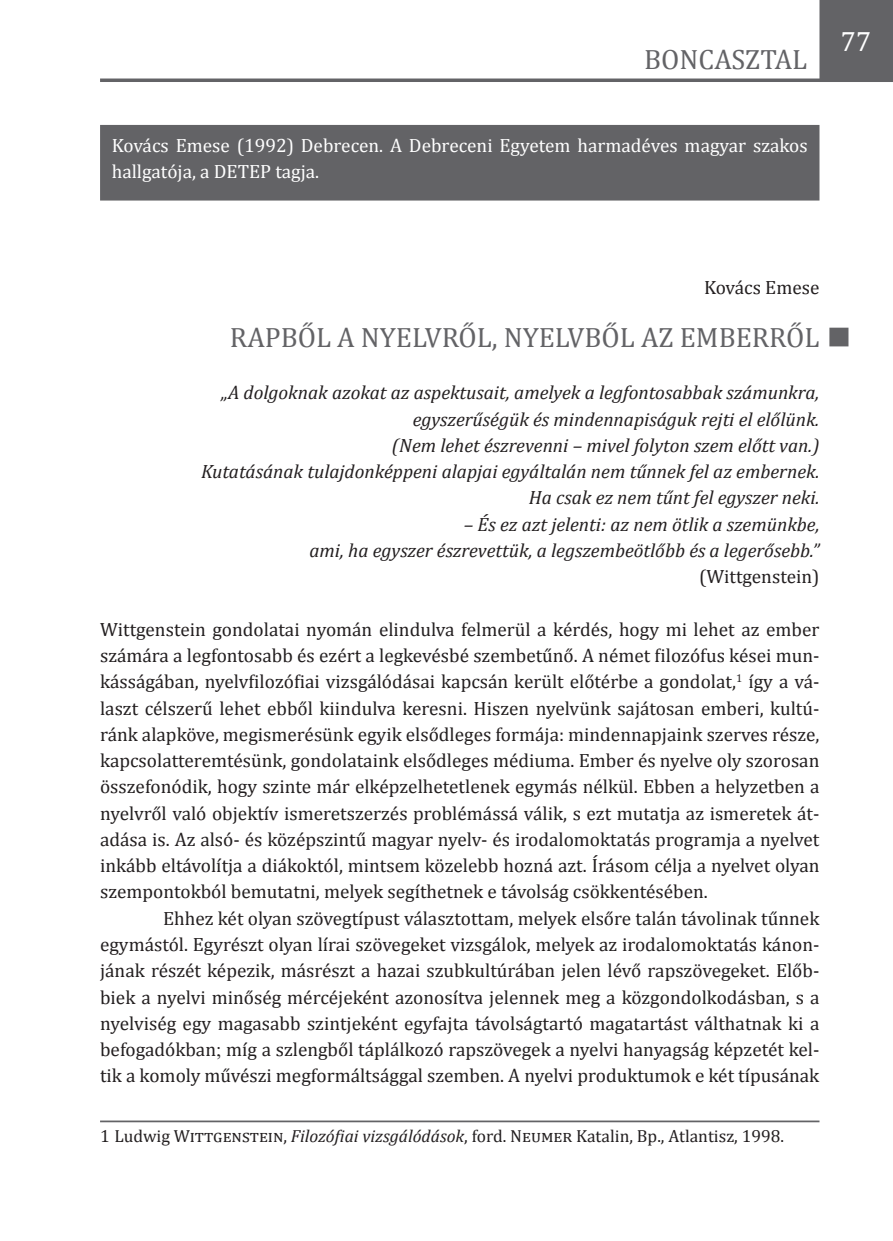
<style>
.page{position:relative;width:893px;height:1241px;background:#fff}
.page>*{position:absolute;margin:0;border:0;box-sizing:border-box;transform-origin:0 0}
.t1{font:28px "Cambria";color:#636366}
.t2{font:28px "Cambria";color:#fff}
.t3{font:19.25px/26.2px "Cambria";color:#231f20;text-align:justify}
.t4{font:italic 19.25px/26.2px "Cambria";color:#231f20;text-align:right}
.t5{font:19.25px/26.2px "Cambria";color:#fff}
.t6{font:17.5px "Cambria";color:#231f20}
.s1{font-style:italic}
</style>
<div class="page">
<svg style="left:100px;top:78px;width:719px;height:4px;background:#767679"></svg>
<div style="left:101px;top:126px;width:717px;height:74px;background:#636366"></div>
<div style="left:100px;top:125px;width:719px;height:75px;border:2px solid #636366"></div>
<div style="left:829px;top:327px;width:19px;height:19px;background:#636366;border:2px solid #636366"></div>
<hr style="left:100px;top:1120px;width:719px;height:2px;background:#636366">
<div style="left:819px;top:0;width:74px;height:82px;background:#636366"></div>
<h1 class="t1" style="left:644px;top:43px;width:165px">Boncasztal</h1>
<p class="t5" style="left:112px;top:132px;width:697px">Kovács Emese (1992) Debrecen. A Debreceni Egyetem harmadéves magyar szakos hallgatója, a DETEP tagja.</p>
<h1 class="t2" style="left:840px;top:25px;width:33px">77</h1>
<p class="t3" style="left:704px;top:274px;width:117px">Kovács Emese</p>
<h1 class="t1" style="left:230px;top:321px;width:18px">Rapbő</h1>
<h1 class="t1" style="left:316px;top:321px;width:505px">l a nyelvről, nyelvbő l az embe rről</h1>
<p class="t4" style="left:201px;top:379px;width:620px">„A dolgoknak azokat az aspektusait, amelyek a legfontosabbak számunkra, egyszerűségük és mindennapiságuk rejti el előlünk.<br>(Nem lehet észrevenni – mivel folyton szem előtt van.)<br>Kutatásának tulajdonképpeni alapjai egyáltalán nem tűnnek fel az embernek.<br>Ha csak ez nem tűnt fel egyszer neki.</p>
<p class="t4" style="left:309px;top:510px;width:512px">– És ez azt jelenti: az nem ötlik a szemünkbe,<br>ami, ha egyszer észrevettük, a legszembeötlőbb és a legerősebb.”</p>
<p class="t3" style="left:699px;top:563px;width:122px">(Wittgenstein)</p>
<p class="t3" style="left:100px;top:616px;width:721px">Wittgenstein gondolatai nyomán elindulva felmerül a kérdés, hogy mi lehet az ember számára a legfontosabb és ezért a legkevésbé szembetűnő. A német filozófus kései mun&shy;kásságában, nyelvfilozófiai vizsgálódásai kapcsán került előtérbe a gondolat,<sup>1</sup> így a vá&shy;laszt célszerű lehet ebből kiindulva keresni. Hiszen nyelvünk sajátosan emberi, kultú&shy;ránk alapköve, megismerésünk egyik elsődleges formája: mindennapjaink szerves része, kapcsolatteremtésünk, gondolataink elsődleges médiuma. Ember és nyelve oly szorosan összefonódik, hogy szinte már elképzelhetetlenek egymás nélkül. Ebben a helyzetben a nyelvről való objektív ismeretszerzés problémássá válik, s ezt mutatja az ismeretek át&shy;adása is. Az alsó- és középszintű magyar nyelv- és irodalomoktatás programja a nyelvet inkább eltávolítja a diákoktól, mintsem közelebb hozná azt. Írásom célja a nyelvet olyan szempontokból bemutatni, melyek segíthetnek e távolság csökkentésében.</p>
<p class="t3" style="left:100px;top:904px;width:721px;text-indent:63px">Ehhez két olyan szövegtípust választottam, melyek elsőre talán távolinak tűnnek egymástól. Egyrészt olyan lírai szövegeket vizsgálok, melyek az irodalomoktatás kánon&shy;jának részét képezik, másrészt a hazai szubkultúrában jelen lévő rapszövegeket. Előb&shy;biek a nyelvi minőség mércéjeként azonosítva jelennek meg a közgondolkodásban, s a nyelviség egy magasabb szintjeként egyfajta távolságtartó magatartást válthatnak ki a befogadókban míg a szlengből táplálkozó rapszövegek a nyelvi hanyagság képzetét kel&shy;tik a komoly művészi megformáltsággal szemben. A nyelvi produktumok e két típusának</p>
<p class="t6" style="left:100px;top:1126px;width:685px">1 Ludwig Wittgenstein, <span class="s1">Filozófiai vizsgálódások</span>, ford. Neumer Katalin, Bp., Atlantisz, 1998.</p>
</div>
